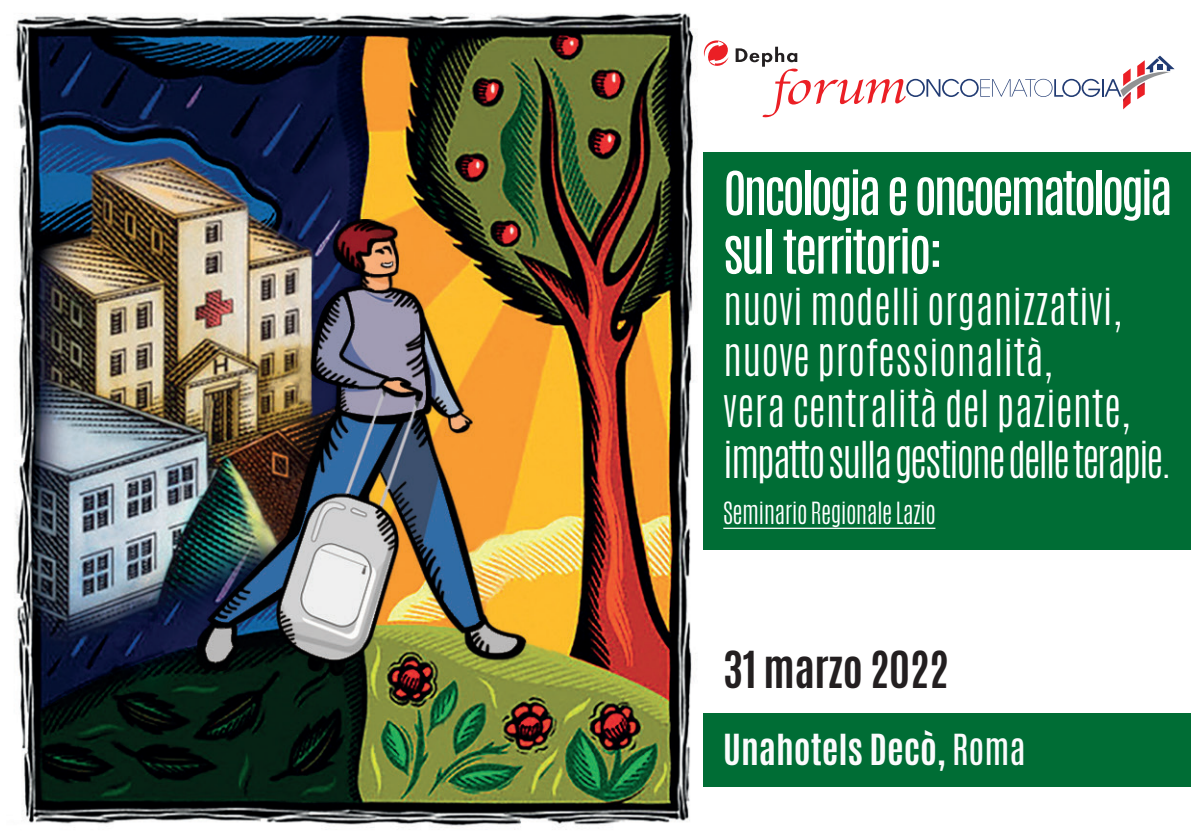
<style>
.page{position:relative;width:1191px;height:840px;background:#fff}
.page>*{position:absolute;margin:0;border:0;box-sizing:border-box;transform-origin:0 0}
.t1{font:51px/58.6px "Antonio";letter-spacing:-.07em;color:#fff}
.t2{font:300 42.6px/51px "Antonio";color:#fff}
.t3{font:700 42.6px "Antonio";letter-spacing:-.01em;color:#231f20}
.t4{font:700 35.8px "Antonio";color:#fbfbfc}
.t5{font:300 25.6px "Antonio";letter-spacing:-.025em;color:#fff}
.s1{font-weight:400}
</style>
<div class="page">
<img style="left:14px;top:13px;width:1177px;height:817px">
<svg style="left:703px;top:40px;width:471px;height:77px"></svg>
<div style="left:703px;top:153px;width:488px;height:396px;background:#006d35"></div>
<div style="left:703px;top:712px;width:488px;height:74px;background:#006d35"></div>
<hr style="left:723px;top:527px;width:212px;height:1px;background:#fff">
<p class="t1" style="left:723px;top:164px;width:451px">Oncologia e oncoematologia sul territorio:</p>
<p class="t2" style="left:723px;top:281px;width:450px">nuovi modelli organizzativi, nuove professionalità,<br>vera centralità del paziente, impatto sulla gestione delle terapie.</p>
<p class="t5" style="left:723px;top:495px;width:214px">Seminario Regionale Lazio</p>
<p class="t3" style="left:723px;top:637px;width:227px">31 marzo 2022</p>
<p class="t4" style="left:723px;top:722px;width:304px">Unahotels Decò, <span class="s1">Roma</span></p>
</div>
